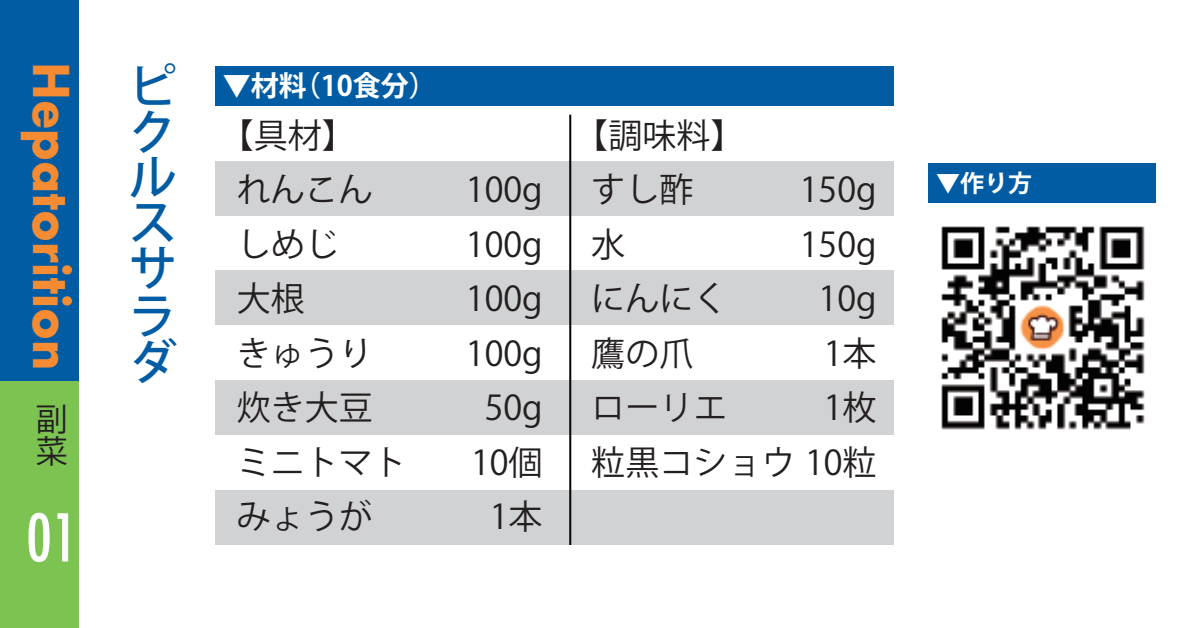
<style>
.page{position:relative;width:1191px;height:628px;background:#fff}
.page>*{position:absolute;margin:0;border:0;box-sizing:border-box;transform-origin:0 0}
.t1{font:500 condensed 64px "Futura";color:#fff}
.t2{font:700 48px "Futura";color:#f58b32;scale:.95 1}
.t3{font:500 48px/46px "Koz Go Pr 6 N";color:#015ca3}
.t4{font:34px/54.4px "Koz Go Pr 6 N";color:#231f20}
.t5{font:32px/32px "Koz Go Pr 6 N";color:#231f20}
.t6{font:700 28px "Koz Go Pr 6 N";color:#fff}
.t7{font:700 24px "Koz Go Pr 6 N";color:#fff}
</style>
<div class="page">
<div style="left:215px;top:161px;width:679px;height:55px;background:#d1d2d4"></div>
<div style="left:215px;top:270px;width:679px;height:55px;background:#d1d2d4"></div>
<div style="left:215px;top:380px;width:679px;height:55px;background:#d1d2d4"></div>
<div style="left:215px;top:490px;width:679px;height:55px;background:#d1d2d4"></div>
<img style="left:941px;top:202px;width:215px;height:228px">
<div style="left:0;top:0;width:78px;height:628px;background:#015ca3"></div>
<div style="left:0;top:381px;width:78px;height:247px;background:#7cc352"></div>
<div style="left:215px;top:66px;width:679px;height:40px;background:#015ca3"></div>
<div style="left:928px;top:163px;width:227px;height:40px;background:#015ca3"></div>
<hr style="left:569px;top:115px;width:2px;height:430px;background:#030303">
<hr style="left:0;top:0;width:1px;height:30px;background:#000">
<hr style="left:0;top:597px;width:1px;height:31px;background:#000">
<hr style="left:1190px;top:0;width:1px;height:30px;background:#000">
<hr style="left:1190px;top:597px;width:1px;height:31px;background:#000">
<h2 class="t2" style="left:86px;top:62px;width:326px;rotate:90deg">Hepatorition</h2>
<p class="t5" style="left:36px;top:404px;width:32px">副菜</p>
<h1 class="t1" style="left:26px;top:497px;width:53px">01</h1>
<h2 class="t3" style="left:129px;top:64px;width:49px">ピクルスサラダ</h2>
<p class="t6" style="left:223px;top:70px;width:216px">▼材料（10食分）</p>
<p class="t4" style="left:237px;top:109px;width:171px;text-indent:-17px">【具材】<br>れんこんしめじ<br>大根<br>きゅうり炊き大豆ミニトマトみょうが</p>
<p class="t4" style="left:591px;top:109px;width:287px;text-indent:-17px">【調味料】<br>すし酢<br>水<br>にんにく<br>鷹の爪<br>ローリエ<br>粒黒コショウ 10粒</p>
<p class="t4" style="left:466px;top:164px;width:78px;text-align:right">100g<br>100g<br>100g<br>100g<br>50g<br>10個<br>1本</p>
<p class="t4" style="left:800px;top:164px;width:78px;text-align:right">150g<br>150g<br>10g<br>1本<br>1枚</p>
<p class="t7" style="left:936px;top:169px;width:97px">▼作り方</p>
</div>
